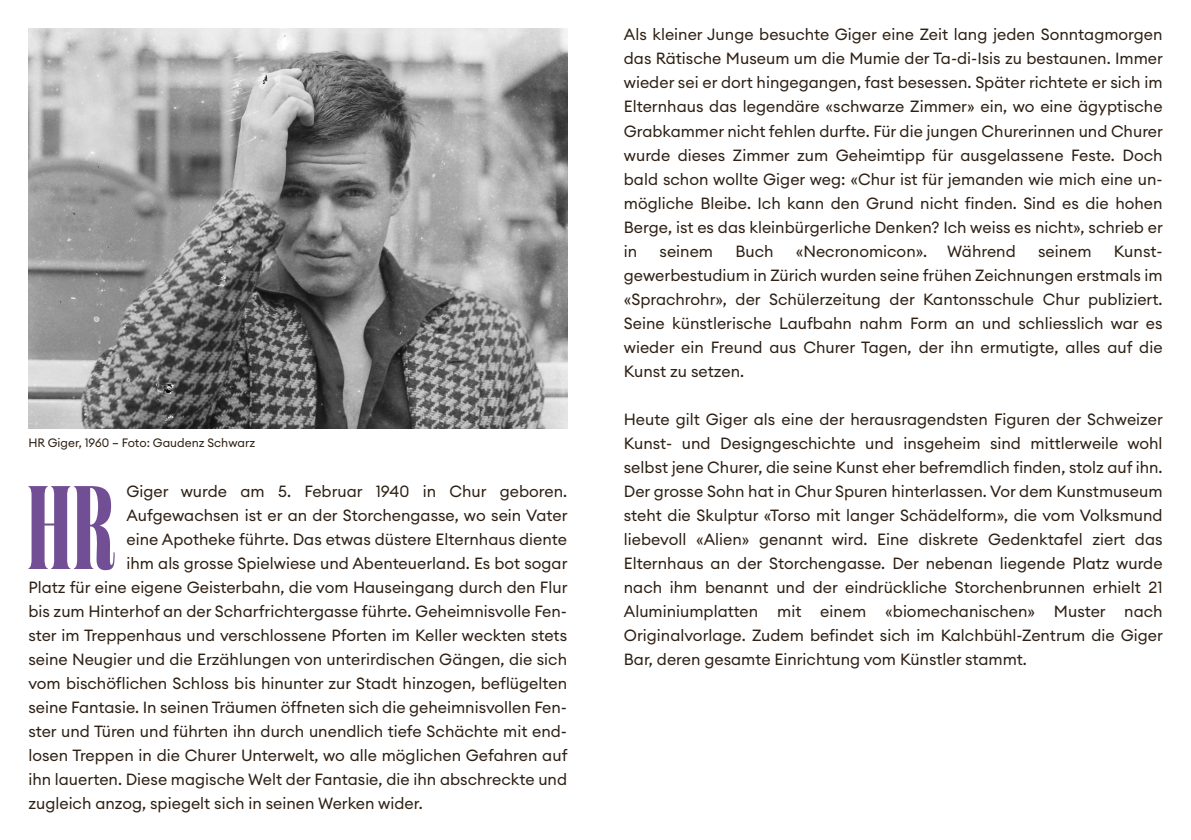
<style>
.page{position:relative;width:1191px;height:840px;background:#fff}
.page>*{position:absolute;margin:0;border:0;box-sizing:border-box;transform-origin:0 0}
.t1{font:118.4px "Grischel";color:#724f94}
.t2{font:16px "Euclid Circular A";color:#2e2014}
.t3{font:12px "Euclid Circular A";color:#2e2014}
</style>
<div class="page">
<img style="left:28px;top:28px;width:539px;height:400px">
<p class="t3" style="left:28px;top:437px;width:228px">HR Giger, 1960 – Foto: Gaudenz Schwarz</p>
<p class="t1" style="left:27px;top:480px;width:90px">HR</p>
<p class="t2" style="left:127px;top:483px;width:442px">Giger wurde am 5. Februar 1940 in Chur geboren.</p>
<p class="t2" style="left:127px;top:507px;width:442px">Aufgewachsen ist er an der Storchengasse, wo sein Vater</p>
<p class="t2" style="left:127px;top:531px;width:442px">eine Apotheke führte. Das etwas düstere Elternhaus diente</p>
<p class="t2" style="left:127px;top:555px;width:442px">ihm als grosse Spielwiese und Abenteuerland. Es bot sogar</p>
<p class="t2" style="left:28px;top:579px;width:540px">Platz für eine eigene Geisterbahn, die vom Hauseingang durch den Flur</p>
<p class="t2" style="left:28px;top:603px;width:540px">bis zum Hinterhof an der Scharfrichtergasse führte. Geheimnisvolle Fen-</p>
<p class="t2" style="left:28px;top:627px;width:540px">ster im Treppenhaus und verschlossene Pforten im Keller weckten stets</p>
<p class="t2" style="left:28px;top:651px;width:540px">seine Neugier und die Erzählungen von unterirdischen Gängen, die sich</p>
<p class="t2" style="left:28px;top:675px;width:540px">vom bischöflichen Schloss bis hinunter zur Stadt hinzogen, beflügelten</p>
<p class="t2" style="left:28px;top:699px;width:540px">seine Fantasie. In seinen Träumen öffneten sich die geheimnisvollen Fen-</p>
<p class="t2" style="left:28px;top:723px;width:540px">ster und Türen und führten ihn durch unendlich tiefe Schächte mit end-</p>
<p class="t2" style="left:28px;top:747px;width:540px">losen Treppen in die Churer Unterwelt, wo alle möglichen Gefahren auf</p>
<p class="t2" style="left:28px;top:771px;width:540px">ihn lauerten. Diese magische Welt der Fantasie, die ihn abschreckte und</p>
<p class="t2" style="left:28px;top:795px;width:396px">zugleich anzog, spiegelt sich in seinen Werken wider.</p>
<p class="t2" style="left:624px;top:27px;width:540px">Als kleiner Junge besuchte Giger eine Zeit lang jeden Sonntagmorgen</p>
<p class="t2" style="left:624px;top:51px;width:540px">das Rätische Museum um die Mumie der Ta-di-Isis zu bestaunen. Immer</p>
<p class="t2" style="left:624px;top:75px;width:540px">wieder sei er dort hingegangen, fast besessen. Später richtete er sich im</p>
<p class="t2" style="left:624px;top:99px;width:540px">Elternhaus das legendäre «schwarze Zimmer» ein, wo eine ägyptische</p>
<p class="t2" style="left:624px;top:123px;width:540px">Grabkammer nicht fehlen durfte. Für die jungen Churerinnen und Churer</p>
<p class="t2" style="left:624px;top:147px;width:540px">wurde dieses Zimmer zum Geheimtipp für ausgelassene Feste. Doch</p>
<p class="t2" style="left:624px;top:171px;width:540px">bald schon wollte Giger weg: «Chur ist für jemanden wie mich eine un-</p>
<p class="t2" style="left:624px;top:195px;width:540px">mögliche Bleibe. Ich kann den Grund nicht finden. Sind es die hohen</p>
<p class="t2" style="left:624px;top:219px;width:540px">Berge, ist es das kleinbürgerliche Denken? Ich weiss es nicht», schrieb er</p>
<p class="t2" style="left:624px;top:243px;width:15px">in</p>
<p class="t2" style="left:659px;top:243px;width:55px">seinem</p>
<p class="t2" style="left:735px;top:243px;width:40px">Buch</p>
<p class="t2" style="left:796px;top:243px;width:133px">«Necronomicon».</p>
<p class="t2" style="left:947px;top:243px;width:70px">Während</p>
<p class="t2" style="left:1038px;top:243px;width:55px">seinem</p>
<p class="t2" style="left:1114px;top:243px;width:50px">Kunst-</p>
<p class="t2" style="left:624px;top:267px;width:540px">gewerbestudium in Zürich wurden seine frühen Zeichnungen erstmals im</p>
<p class="t2" style="left:624px;top:291px;width:540px">«Sprachrohr», der Schülerzeitung der Kantonsschule Chur publiziert.</p>
<p class="t2" style="left:624px;top:315px;width:540px">Seine künstlerische Laufbahn nahm Form an und schliesslich war es</p>
<p class="t2" style="left:624px;top:339px;width:540px">wieder ein Freund aus Churer Tagen, der ihn ermutigte, alles auf die</p>
<p class="t2" style="left:624px;top:363px;width:122px">Kunst zu setzen.</p>
<p class="t2" style="left:624px;top:411px;width:540px">Heute gilt Giger als eine der herausragendsten Figuren der Schweizer</p>
<p class="t2" style="left:624px;top:435px;width:540px">Kunst- und Designgeschichte und insgeheim sind mittlerweile wohl</p>
<p class="t2" style="left:624px;top:459px;width:540px">selbst jene Churer, die seine Kunst eher befremdlich finden, stolz auf ihn.</p>
<p class="t2" style="left:624px;top:483px;width:540px">Der grosse Sohn hat in Chur Spuren hinterlassen. Vor dem Kunstmuseum</p>
<p class="t2" style="left:624px;top:507px;width:540px">steht die Skulptur «Torso mit langer Schädelform», die vom Volksmund</p>
<p class="t2" style="left:624px;top:531px;width:540px">liebevoll «Alien» genannt wird. Eine diskrete Gedenktafel ziert das</p>
<p class="t2" style="left:624px;top:555px;width:540px">Elternhaus an der Storchengasse. Der nebenan liegende Platz wurde</p>
<p class="t2" style="left:624px;top:579px;width:540px">nach ihm benannt und der eindrückliche Storchenbrunnen erhielt 21</p>
<p class="t2" style="left:624px;top:603px;width:540px">Aluminiumplatten mit einem «biomechanischen» Muster nach</p>
<p class="t2" style="left:624px;top:627px;width:540px">Originalvorlage. Zudem befindet sich im Kalchbühl-Zentrum die Giger</p>
<p class="t2" style="left:624px;top:651px;width:404px">Bar, deren gesamte Einrichtung vom Künstler stammt.</p>
</div>
